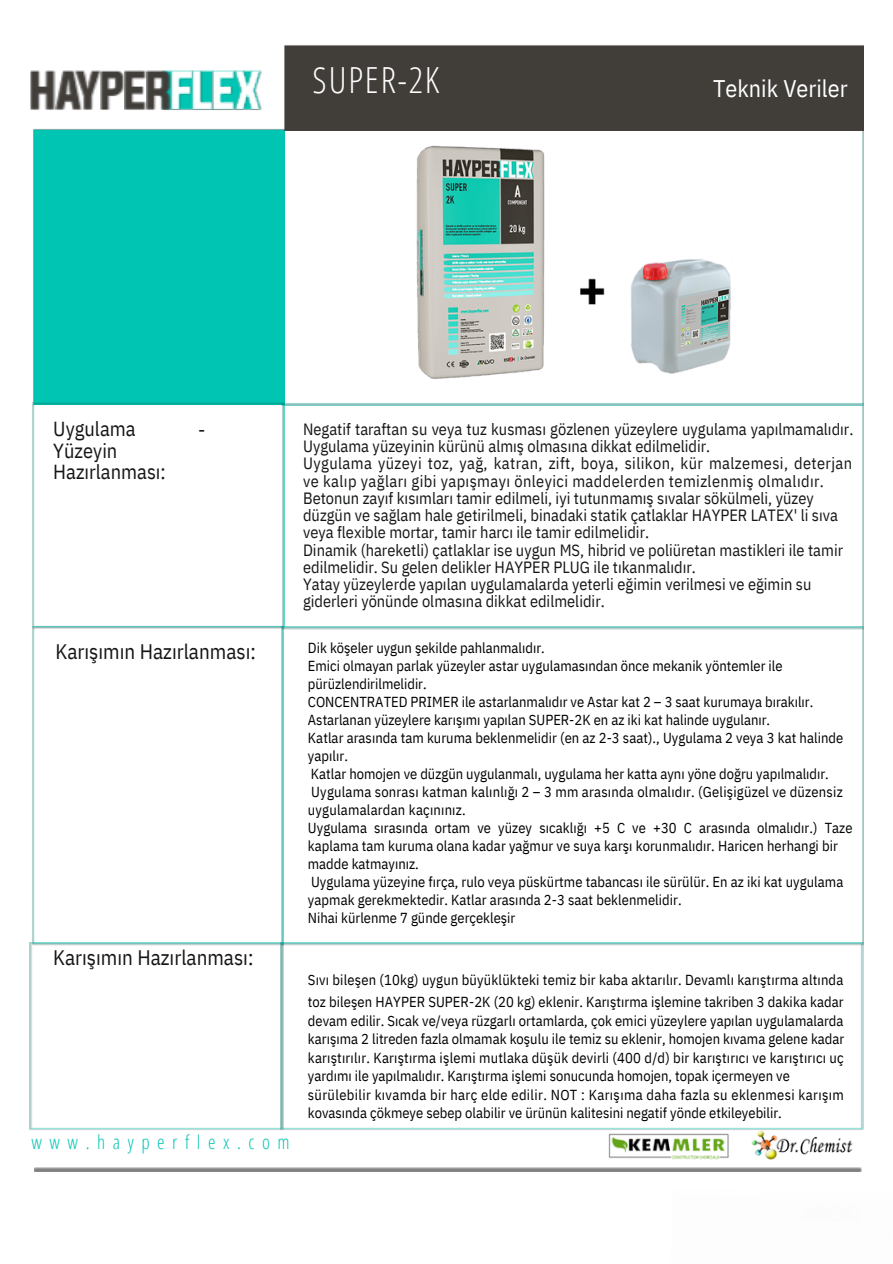
<style>
.page{position:relative;width:893px;height:1264px;background:#fff}
.page>*{position:absolute;margin:0;border:0;box-sizing:border-box;transform-origin:0 0}
.t1{font:300 36px "Open Sans Condensed";letter-spacing:.05em;color:#fff}
.t2{font:24px "IBM Plex Sans Cond";color:#fff}
.t3{font:21px "IBM Plex Sans Cond";color:#151616}
.t4{font:20.25px/21.3px "IBM Plex Sans Cond";color:#151616}
.t5{font:300 19.05px "Open Sans Condensed";letter-spacing:.395em;color:#00c5b2}
.t6{font:16.35px/17.2px "IBM Plex Sans Cond";color:#151616}
.t7{font:14.55px/18px "IBM Plex Sans Cond";letter-spacing:.005em;color:#000}
</style>
<div class="page">
<img style="left:30px;top:70px;width:45px;height:40px">
<img style="left:75px;top:70px;width:186px;height:40px">
<img style="left:33px;top:129px;width:240px;height:274px">
<div style="left:284px;top:45px;width:579px;height:85px;background:#413e3a"></div>
<img style="left:32px;top:629px;width:3px;height:313px">
<img style="left:281px;top:629px;width:582px;height:313px">
<img style="left:30px;top:942px;width:250px;height:188px">
<img style="left:280px;top:942px;width:583px;height:188px">
<img style="left:32px;top:403px;width:249px;height:226px">
<img style="left:281px;top:403px;width:582px;height:226px">
<img style="left:608px;top:1133px;width:121px;height:27px">
<img style="left:731px;top:1121px;width:133px;height:51px">
<img style="left:273px;top:75px;width:580px;height:347px">
<h1 class="t1" style="left:312px;top:55px;width:128px">SUPER-2K</h1>
<h2 class="t2" style="left:713px;top:72px;width:136px">Teknik Veriler</h2>
<h3 class="t4" style="left:53px;top:418px;width:114px">Uygulama<br>Yüzeyin<br>Hazırlanması:</h3>
<h3 class="t4" style="left:198px;top:418px;width:9px">-</h3>
<h3 class="t3" style="left:55px;top:637px;width:202px">Karışımın Hazırlanması:</h3>
<h3 class="t3" style="left:53px;top:943px;width:202px">Karışımın Hazırlanması:</h3>
<h3 class="t5" style="left:32px;top:1128px;width:259px">www.hayperflex.com</h3>
<p class="t6" style="left:303px;top:420px;width:551px">Negatif taraftan su veya tuz kusması gözlenen yüzeylere uygulama yapılmamalıdır.<br>Uygulama yüzeyinin kürünü almış olmasına dikkat edilmelidir.<br>Uygulama yüzeyi toz, yağ, katran, zift, boya, silikon, kür malzemesi, deterjan ve kalıp yağları gibi yapışmayı önleyici maddelerden temizlenmiş olmalıdır.<br>Betonun zayıf kısımları tamir edilmeli, iyi tutunmamış sıvalar sökülmeli, yüzey düzgün ve sağlam hale getirilmeli, binadaki statik çatlaklar HAYPER LATEX' li sıva veya flexible mortar, tamir harcı ile tamir edilmelidir.<br>Dinamik (hareketli) çatlaklar ise uygun MS, hibrid ve poliüretan mastikleri ile tamir edilmelidir. Su gelen delikler HAYPER PLUG ile tıkanmalıdır.<br>Yatay yüzeylerde yapılan uygulamalarda yeterli eğimin verilmesi ve eğimin su giderleri yönünde olmasına dikkat edilmelidir.</p>
<p class="t7" style="left:308px;top:638px;width:546px">Dik köşeler uygun şekilde pahlanmalıdır.<br>Emici olmayan parlak yüzeyler astar uygulamasından önce mekanik yöntemler ile pürüzlendirilmelidir.<br>CONCENTRATED PRIMER ile astarlanmalıdır ve Astar kat 2 – 3 saat kurumaya bırakılır.<br>Astarlanan yüzeylere karışımı yapılan SUPER-2K en az iki kat halinde uygulanır.<br>Katlar arasında tam kuruma beklenmelidir (en az 2-3 saat)., Uygulama 2 veya 3 kat halinde yapılır.<br>Katlar homojen ve düzgün uygulanmalı, uygulama her katta aynı yöne doğru yapılmalıdır.<br>Uygulama sonrası katman kalınlığı 2 – 3 mm arasında olmalıdır. (Gelişigüzel ve düzensiz uygulamalardan kaçınınız.<br>Uygulama sırasında ortam ve yüzey sıcaklığı +5 C ve +30 C arasında olmalıdır.) Taze kaplama tam kuruma olana kadar yağmur ve suya karşı korunmalıdır. Haricen herhangi bir madde katmayınız.<br>Uygulama yüzeyine fırça, rulo veya püskürtme tabancası ile sürülür. En az iki kat uygulama yapmak gerekmektedir. Katlar arasında 2-3 saat beklenmelidir.<br>Nihai kürlenme 7 günde gerçekleşir</p>
<p class="t7" style="left:308px;top:969px;width:537px;line-height:21.3px">Sıvı bileşen (10kg) uygun büyüklükteki temiz bir kaba aktarılır. Devamlı karıştırma altında toz bileşen HAYPER SUPER-2K (20 kg) eklenir. Karıştırma işlemine takriben 3 dakika kadar</p>
<p class="t7" style="left:308px;top:1011px;width:538px;line-height:18.5px">devam edilir. Sıcak ve/veya rüzgarlı ortamlarda, çok emici yüzeylere yapılan uygulamalarda karışıma 2 litreden fazla olmamak koşulu ile temiz su eklenir, homojen kıvama gelene kadar karıştırılır. Karıştırma işlemi mutlaka düşük devirli (400 d/d) bir karıştırıcı ve karıştırıcı uç yardımı ile yapılmalıdır. Karıştırma işlemi sonucunda homojen, topak içermeyen ve sürülebilir kıvamda bir harç elde edilir. NOT : Karışıma daha fazla su eklenmesi karışım kovasında çökmeye sebep olabilir ve ürünün kalitesini negatif yönde etkileyebilir.</p>
</div>
